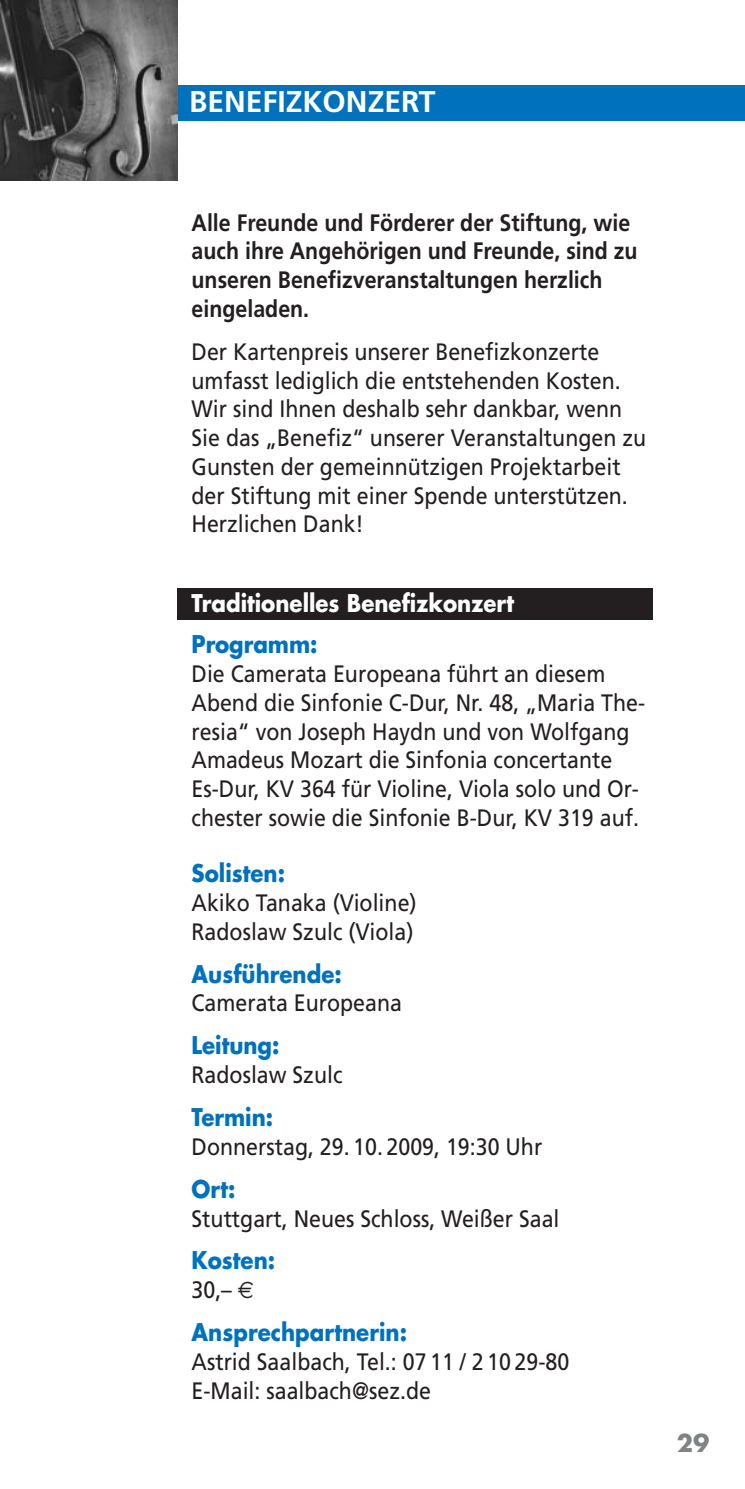
<style>
.page{position:relative;width:745px;height:1489px;background:#fff}
.page>*{position:absolute;margin:0;border:0;box-sizing:border-box;transform-origin:0 0}
.t1{font:700 30px "Frutiger";color:#fff}
.t2{font:23.75px/28.8px "Frutiger";color:#231f20;scale:.9 1}
.t3{font:700 23.75px/28.8px "Frutiger";color:#231f20;scale:.9 1}
.t4{font:700 23.75px "Futura";color:#0071bc;scale:.9 1}
.t5{font:700 23.75px "Futura";color:#fff;scale:.9 1}
.t6{font:700 23.75px "Futura";color:#808284}
.s1{font-family:"Euro Sans"}
</style>
<div class="page">
<div style="left:177px;top:588px;width:475px;height:31px;background:#231f20"></div>
<div style="left:177px;top:85px;width:567px;height:35px;background:#0071bc"></div>
<img style="left:0;top:0;width:177px;height:181px">
<p class="t1" style="left:189px;top:90px;width:248px">BENEFIZKONZERT</p>
<p class="t3" style="left:191px;top:210px;width:497px">Alle Freunde und Förderer der Stiftung, wie auch ihre Angehörigen und Freunde, sind zu unseren Benefizveranstaltungen herzlich eingeladen.</p>
<p class="t2" style="left:191px;top:339px;width:506px">Der Kartenpreis unserer Benefizkonzerte umfasst lediglich die entstehenden Kosten.<br>Wir sind Ihnen deshalb sehr dankbar, wenn Sie das „Benefiz“ unserer Veranstaltungen zu Gunsten der gemeinnützigen Projektarbeit der Stiftung mit einer Spende unterstützen.<br>Herzlichen Dank!</p>
<p class="t5" style="left:191px;top:592px;width:360px">Traditionelles Benefizkonzert</p>
<p class="t4" style="left:191px;top:633px;width:141px">Programm:</p>
<p class="t2" style="left:191px;top:661px;width:505px">Die Camerata Europeana führt an diesem Abend die Sinfonie C-Dur, Nr. 48, „Maria The&shy;resia“ von Joseph Haydn und von Wolfgang Amadeus Mozart die Sinfonia concertante Es-Dur, KV 364 für Violine, Viola solo und Or&shy;chester sowie die Sinfonie B-Dur, KV 319 auf.</p>
<p class="t4" style="left:191px;top:862px;width:105px">Solisten:</p>
<p class="t2" style="left:191px;top:890px;width:251px">Akiko Tanaka (Violine)<br>Radoslaw Szulc (Viola)</p>
<p class="t4" style="left:191px;top:962px;width:168px">Ausführende:</p>
<p class="t2" style="left:191px;top:990px;width:235px">Camerata Europeana</p>
<p class="t4" style="left:191px;top:1034px;width:99px">Leitung:</p>
<p class="t2" style="left:191px;top:1062px;width:169px">Radoslaw Szulc</p>
<p class="t4" style="left:191px;top:1106px;width:92px">Termin:</p>
<p class="t2" style="left:191px;top:1133px;width:391px">Donnerstag, 29. 10. 2009, 19:30 Uhr</p>
<p class="t4" style="left:191px;top:1177px;width:50px">Ort:</p>
<p class="t2" style="left:191px;top:1205px;width:410px">Stuttgart, Neues Schloss, Weißer Saal</p>
<p class="t4" style="left:191px;top:1249px;width:94px">Kosten:</p>
<p class="t2" style="left:191px;top:1277px;width:71px">30,– <span class="s1">€</span></p>
<p class="t4" style="left:191px;top:1321px;width:241px">Ansprechpartnerin:</p>
<p class="t2" style="left:191px;top:1348px;width:421px">Astrid Saalbach, Tel.: 07 11 / 2 10 29-80<br>E-Mail: saalbach@sez.de</p>
<p class="t6" style="left:676px;top:1431px;width:34px">29</p>
</div>
